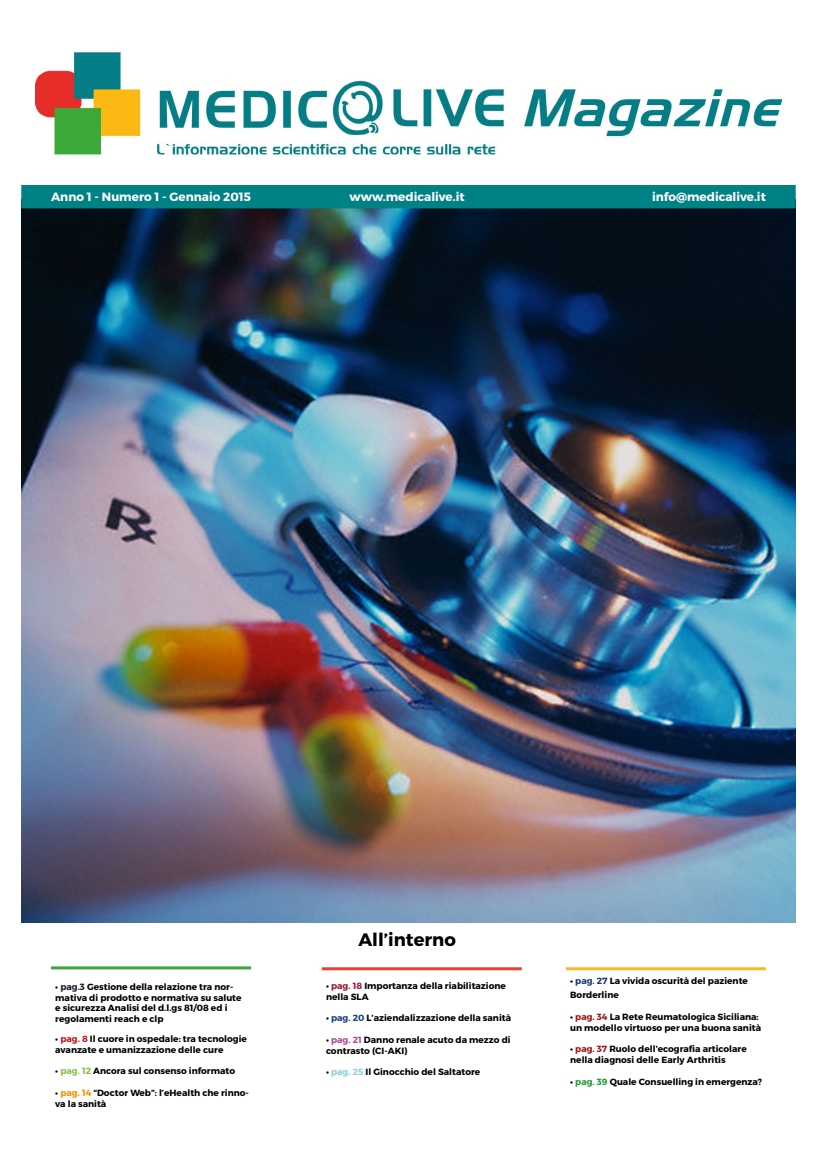
<style>
.page{position:relative;width:817px;height:1174px;background:#fff}
.page>*{position:absolute;margin:0;border:0;box-sizing:border-box;transform-origin:0 0}
.t1{font:700 18px "Montserrat";color:#000}
.t2{font:700 12px "Montserrat";color:#fff}
.t3{font:700 9px/10.8px "Montserrat";color:#000}
.s1{color:#1c1a37}
.s2{color:#c71618}
.s3{color:#89be47}
.s4{color:#f39200}
.s5{color:#9c1832}
.s6{color:#1f437e}
.s7{color:#a84d97}
.s8{color:#8cd0e1}
.s9{color:#1b3d75}
.s10{color:#9c1a15}
.s11{color:#259d38}
</style>
<div class="page">
<img style="left:21px;top:208px;width:774px;height:715px">
<div style="left:21px;top:185px;width:774px;height:23px;background:#008185"></div>
<hr style="left:51px;top:966px;width:200px;height:3px;background:#3fa535">
<hr style="left:322px;top:967px;width:199px;height:3px;background:#ef3f34">
<hr style="left:566px;top:967px;width:199px;height:3px;background:#fdb824">
<img style="left:36px;top:51px;width:745px;height:105px">
<h2 class="t2" style="left:51px;top:190px;width:201px">Anno 1 - Numero 1 - Gennaio 2015</h2>
<h2 class="t2" style="left:349px;top:190px;width:117px">www.medicalive.it</h2>
<h2 class="t2" style="left:652px;top:190px;width:115px">info@medicalive.it</h2>
<p class="t3" style="left:55px;top:981px;width:188px">∙ <span class="s1">pag.3</span> Gestione della relazione tra nor&shy;mativa di prodotto e normativa su salute e sicurezza Analisi del d.l.gs 81/08 ed i regolamenti reach e clp</p>
<p class="t3" style="left:55px;top:1033px;width:193px">∙ <span class="s2">pag. 8</span> Il cuore in ospedale: tra tecnologie avanzate e umanizzazione delle cure</p>
<p class="t3" style="left:55px;top:1066px;width:181px">∙ <span class="s3">pag. 12</span> Ancora sul consenso informato</p>
<p class="t3" style="left:55px;top:1087px;width:195px">∙ <span class="s4">pag. 14</span> “Doctor Web”: l’eHealth che rinno&shy;va la sanità</p>
<h1 class="t1" style="left:358px;top:928px;width:99px">All’interno</h1>
<p class="t3" style="left:326px;top:980px;width:181px">∙ <span class="s5">pag. 18</span> Importanza della riabilitazione nella SLA</p>
<p class="t3" style="left:326px;top:1012px;width:186px">∙ <span class="s6">pag. 20</span> L’aziendalizzazione della sanità</p>
<p class="t3" style="left:326px;top:1034px;width:186px">∙ <span class="s7">pag. 21</span> Danno renale acuto da mezzo di contrasto (CI-AKI)</p>
<p class="t3" style="left:326px;top:1066px;width:156px">∙ <span class="s8">pag. 25</span> Il Ginocchio del Saltatore</p>
<p class="t3" style="left:570px;top:973px;width:179px;line-height:14.4px">∙ <span class="s9">pag. 27</span> La vivida oscurità del paziente<br>Borderline</p>
<p class="t3" style="left:570px;top:1011px;width:192px">∙ <span class="s10">pag. 34</span> La Rete Reumatologica Siciliana: un modello virtuoso per una buona sanità</p>
<p class="t3" style="left:570px;top:1043px;width:178px">∙ <span class="s10">pag. 37</span> Ruolo dell’ecografia articolare nella diagnosi delle Early Arthritis</p>
<p class="t3" style="left:570px;top:1076px;width:193px">∙ <span class="s11">pag. 39</span> Quale Consuelling in emergenza?</p>
</div>
